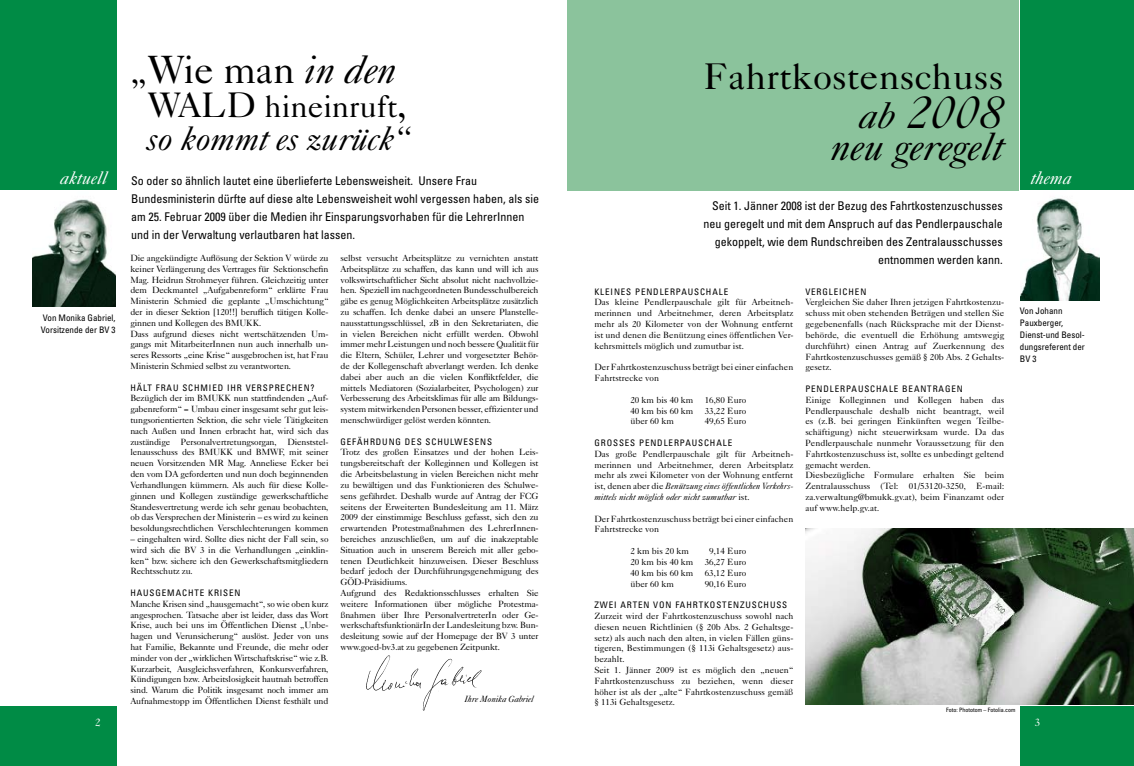
<style>
.page{position:relative;width:1134px;height:766px;background:#fff}
.page>*{position:absolute;margin:0;border:0;box-sizing:border-box;transform-origin:0 0}
.t1{font:italic 47.1px "Caslon Five Forty";color:#000}
.t2{font:39.4px "Caslon Five Forty";color:#000}
.t3{font:italic 39.1px "Caslon Five Forty";color:#000}
.t4{font:37.1px "Caslon Five Forty";color:#000}
.t5{font:italic 33.7px "Caslon Five Forty";letter-spacing:-.005em;color:#000}
.t6{font:31.4px "Caslon Five Forty";letter-spacing:-.005em;color:#000}
.t7{font:italic 18px "Caslon Five Forty";color:#fff}
.t8{font:condensed 12px/18px "Univers";color:#000}
.t9{font:11px "Caslon Five Forty";color:#fff}
.t10{font:9px/10.8px "Caslon Five Forty";letter-spacing:-.015em;color:#000;text-align:justify}
.t11{font:condensed 9px "Univers";letter-spacing:.1em;color:#000}
.t12{font:condensed 9px/12px "Univers";color:#000}
.t13{font:italic 9px "Caslon Five Forty";letter-spacing:-.015em;color:#000}
.t14{font:condensed 6px "Univers";color:#000}
.s1{font-size:35.4px}
.s2{font-style:italic}
.s3{font-size:39.4px}
.s4{font-size:36.8px}
</style>
<div class="page">
<div style="left:567px;top:0;width:452px;height:190px;background:#8bc39c"></div>
<img style="left:32px;top:199px;width:84px;height:107px">
<div style="left:1020px;top:706px;width:114px;height:59px;background:#008b45"></div>
<div style="left:0;top:706px;width:116px;height:59px;background:#008b45"></div>
<div style="left:1020px;top:0;width:114px;height:190px;background:#008b45"></div>
<div style="left:0;top:0;width:116px;height:190px;background:#008b45"></div>
<img style="left:366px;top:655px;width:116px;height:56px">
<img style="left:806px;top:528px;width:328px;height:176px">
<img style="left:1020px;top:198px;width:80px;height:102px">
<h3 class="t7" style="left:60px;top:167px;width:48px">aktuell</h3>
<p class="t12" style="left:41px;top:312px;width:76px">Von Monika Gabriel,<br>Vorsitzende der BV 3</p>
<p class="t9" style="left:95px;top:715px;width:7px">2</p>
<h2 class="t2" style="left:130px;top:46px;width:268px"><span class="s1">„</span>Wie man <span class="s2">in den</span></h2>
<h3 class="t6" style="left:148px;top:87px;width:261px"><span class="s1">Wald</span> hineinruft<span class="s3">,</span></h3>
<h3 class="t5" style="left:147px;top:118px;width:265px">so kommt es zurück“</h3>
<p class="t8" style="left:131px;top:171px;width:409px">So oder so ähnlich lautet eine überlieferte Lebensweisheit. Unsere Frau Bundesministerin dürfte auf diese alte Lebensweisheit wohl vergessen haben, als sie am 25. Februar 2009 über die Medien ihr Einsparungsvorhaben für die LehrerInnen und in der Verwaltung verlautbaren hat lassen.</p>
<p class="t10" style="left:130px;top:252px;width:200px;text-align:left">Die angekündigte Auflösung der Sektion V würde zu keiner Verlängerung des Vertrages für Sektionschefin Mag. Heidrun Strohmeyer führen. Gleichzeitig unter dem Deckmantel „Aufgabenreform“ erklärte Frau Ministerin Schmied die geplante „Umschichtung“ der in dieser Sektion [120!!] beruflich tätigen Kolle&shy;ginnen und Kollegen des BMUKK.<br>Dass aufgrund dieses nicht wertschätzenden Um&shy;gangs mit MitarbeiterInnen nun auch innerhalb un&shy;seres Ressorts „eine Krise“ ausgebrochen ist, hat Frau Ministerin Schmied selbst zu verantworten.</p>
<p class="t11" style="left:130px;top:381px;width:186px">Hält Frau Schm ied ihr Versprechen?</p>
<p class="t10" style="left:130px;top:392px;width:200px">Bezüglich der im BMUKK nun stattfindenden „Auf&shy;gabenreform“ = Umbau einer insgesamt sehr gut leis&shy;tungsorientierten Sektion, die sehr viele Tätigkeiten nach Außen und Innen erbracht hat, wird sich das zuständige Personalvertretungsorgan, Dienststel&shy;lenausschuss des BMUKK und BMWF, mit seiner neuen Vorsitzenden MR Mag. Anneliese Ecker bei den vom DA geforderten und nun doch beginnenden Verhandlungen kümmern. Als auch für diese Kolle&shy;ginnen und Kollegen zuständige gewerkschaftliche Standesvertretung werde ich sehr genau beobachten, ob das Versprechen der Ministerin – es wird zu keinen besoldungsrechtlichen Verschlechterungen kommen</p>
<p class="t10" style="left:130px;top:533px;width:200px">– eingehalten wird. Sollte dies nicht der Fall sein, so wird sich die BV 3 in die Verhandlungen „einklin&shy;ken“ bzw. sichere ich den Gewerkschaftsmitgliedern Rechtsschutz zu.</p>
<p class="t11" style="left:130px;top:587px;width:112px">Hausgemachte Krisen</p>
<p class="t10" style="left:130px;top:598px;width:200px">Manche Krisen sind „hausgemacht“, so wie oben kurz angesprochen. Tatsache aber ist leider, dass das Wort Krise, auch bei uns im Öffentlichen Dienst „Unbe&shy;hagen und Verunsicherung“ auslöst. Jeder von uns hat Familie, Bekannte und Freunde, die mehr oder minder von der „wirklichen Wirtschaftskrise“ wie z.B.<br>Kurzarbeit, Ausgleichsverfahren, Konkursverfahren, Kündigungen bzw. Arbeitslosigkeit hautnah betroffen sind. Warum die Politik insgesamt noch immer am Aufnahmestopp im Öffentlichen Dienst festhält und</p>
<p class="t10" style="left:340px;top:252px;width:200px">selbst versucht Arbeitsplätze zu vernichten anstatt Arbeitsplätze zu schaffen, das kann und will ich aus volkswirtschaftlicher Sicht absolut nicht nachvollzie&shy;hen. Speziell im nachgeordneten Bundesschulbereich gäbe es genug Möglichkeiten Arbeitsplätze zusätzlich zu schaffen. Ich denke dabei an unsere Planstelle&shy;nausstattungsschlüssel, zB in den Sekretariaten, die in vielen Bereichen nicht erfüllt werden. Obwohl immer mehr Leistungen und noch bessere Qualität für die Eltern, Schüler, Lehrer und vorgesetzter Behör&shy;de der Kollegenschaft abverlangt werden. Ich denke dabei aber auch an die vielen Konfliktfelder, die mittels Mediatoren (Sozialarbeiter, Psychologen) zur Verbesserung des Arbeitsklimas für alle am Bildungs&shy;system mitwirkenden Personen besser, effizienter und menschwürdiger gelöst werden könnten.</p>
<p class="t11" style="left:340px;top:435px;width:7px">Gef</p>
<p class="t11" style="left:357px;top:435px;width:105px">ährdung des Schulwese</p>
<p class="t11" style="left:480px;top:435px;width:12px">ns</p>
<p class="t10" style="left:340px;top:446px;width:200px;text-align:left">Trotz des großen Einsatzes und der hohen Leis&shy;tungsbereitschaft der Kolleginnen und Kollegen ist die Arbeitsbelastung in vielen Bereichen nicht mehr zu bewältigen und das Funktionieren des Schulwe&shy;sens gefährdet. Deshalb wurde auf Antrag der FCG seitens der Erweiterten Bundesleitung am 11. März 2009 der einstimmige Beschluss gefasst, sich den zu erwartenden Protestmaßnahmen des LehrerInnen&shy;bereiches anzuschließen, um auf die inakzeptable Situation auch in unserem Bereich mit aller gebo&shy;tenen Deutlichkeit hinzuweisen. Dieser Beschluss bedarf jedoch der Durchführungsgenehmigung des GÖD-Präsidiums.<br>Aufgrund des Redaktionsschlusses erhalten Sie weitere Informationen über mögliche Protestma&shy;ßnahmen über Ihre PersonalvertreterIn oder Ge&shy;werkschaftsfunktionärIn der Landesleitung bzw. Bun&shy;desleitung sowie auf der Homepage der BV 3 unter www.goed-bv3.at zu gegebenen Zeitpunkt.</p>
<p class="t13" style="left:465px;top:693px;width:71px">Ihre Monika Gabriel</p>
<h3 class="t4" style="left:703px;top:54px;width:302px">Fahrtkostenschuss</h3>
<h1 class="t1" style="left:859px;top:84px;width:146px"><span class="s4">ab</span> 2008</h1>
<h3 class="t3" style="left:830px;top:124px;width:175px">neu geregelt</h3>
<h3 class="t8" style="left:703px;top:197px;width:301px;text-align:right">Seit 1. Jänner 2008 ist der Bezug des Fahrtkostenzuschusses neu geregelt und mit dem Anspruch auf das Pendlerpauschale gekoppelt, wie dem Rundschreiben des Zentralausschusses entnommen werden kann.</h3>
<h3 class="t7" style="left:1031px;top:167px;width:42px">thema</h3>
<p class="t11" style="left:594px;top:286px;width:134px">Kleines Pendlerpauschale</p>
<p class="t10" style="left:594px;top:297px;width:200px">Das kleine Pendlerpauschale gilt für Arbeitneh&shy;merinnen und Arbeitnehmer, deren Arbeitsplatz mehr als 20 Kilometer von der Wohnung entfernt ist und denen die Benützung eines öffentlichen Ver&shy;kehrsmittels möglich und zumutbar ist.</p>
<p class="t10" style="left:594px;top:361px;width:200px">Der Fahrtkostenzuschuss beträgt bei einer einfachen<br>Fahrtstrecke von</p>
<p class="t10" style="left:630px;top:394px;width:117px">20 km bis 40 km 16,80 Euro 40 km bis 60 km 33,22 Euro über 60 km</p>
<p class="t10" style="left:705px;top:415px;width:43px">49,65 Euro</p>
<p class="t11" style="left:594px;top:437px;width:25px">grosses</p>
<p class="t11" style="left:639px;top:437px;width:93px">Pendlerpauschale</p>
<p class="t10" style="left:594px;top:448px;width:200px">Das große Pendlerpauschale gilt für Arbeitneh&shy;merinnen und Arbeitnehmer, deren Arbeitsplatz mehr als zwei Kilometer von der Wohnung entfernt ist, denen aber die <span class="s2">Benützung eines öffentlichen Verkehrs&shy;mittels nicht möglich oder nicht zumutbar</span> ist.</p>
<p class="t10" style="left:594px;top:513px;width:200px">Der Fahrtkostenzuschuss beträgt bei einer einfachen<br>Fahrtstrecke von</p>
<p class="t10" style="left:630px;top:545px;width:60px">2 km bis 20 km</p>
<p class="t10" style="left:630px;top:545px;width:117px;text-indent:79px">9,14 Euro 20 km bis 40 km 36,27 Euro 40 km bis 60 km 63,12 Euro über 60 km</p>
<p class="t10" style="left:705px;top:577px;width:43px">90,16 Euro</p>
<p class="t11" style="left:594px;top:599px;width:152px">Zwe i arten von Fahrtkostenzus</p>
<p class="t11" style="left:758px;top:599px;width:19px">chuss</p>
<p class="t10" style="left:594px;top:610px;width:200px;text-align:left">Zurzeit wird der Fahrtkostenzuschuss sowohl nach diesen neuen Richtlinien (§ 20b Abs. 2 Gehaltsge&shy;setz) als auch nach den alten, in vielen Fällen güns&shy;tigeren, Bestimmungen (§ 113i Gehaltsgesetz) aus&shy;bezahlt.<br>Seit 1. Jänner 2009 ist es möglich den „neuen“ Fahrtkostenzuschuss zu beziehen, wenn dieser höher ist als der „alte“ Fahrtkostenzuschuss gemäß § 113i Gehaltsgesetz.</p>
<p class="t11" style="left:805px;top:286px;width:63px">vergleichen</p>
<p class="t10" style="left:805px;top:297px;width:200px">Vergleichen Sie daher Ihren jetzigen Fahrtkostenzu&shy;schuss mit oben stehenden Beträgen und stellen Sie gegebenenfalls (nach Rücksprache mit der Dienst&shy;behörde, die eventuell die Erhöhung amtswegig durchführt) einen Antrag auf Zuerkennung des Fahrtkostenzuschusses gemäß § 20b Abs. 2 Gehalts&shy;gesetz.</p>
<p class="t11" style="left:805px;top:383px;width:159px">Pendlerpaus chale beantragen</p>
<p class="t10" style="left:805px;top:394px;width:200px;text-align:left">Einige Kolleginnen und Kollegen haben das Pendlerpauschale deshalb nicht beantragt, weil es (z.B. bei geringen Einkünften wegen Teilbe&shy;schäftigung) nicht steuerwirksam wurde. Da das Pendlerpauschale nunmehr Voraussetzung für den Fahrtkostenzuschuss ist, sollte es unbedingt geltend gemacht werden.<br>Diesbezügliche Formulare erhalten Sie beim Zentralausschuss (Tel: 01/53120-3250, E-mail: za.verwaltung@bmukk.gv.at), beim Finanzamt oder auf www.help.gv.at.</p>
<p class="t12" style="left:1020px;top:305px;width:66px">Von Johann<br>Pauxberger,<br>Dienst-und Besol&shy;dungsreferent der<br>BV 3</p>
<p class="t14" style="left:946px;top:705px;width:71px">Foto: Phototom – Fotolia.com</p>
<p class="t9" style="left:1035px;top:715px;width:7px">3</p>
</div>
